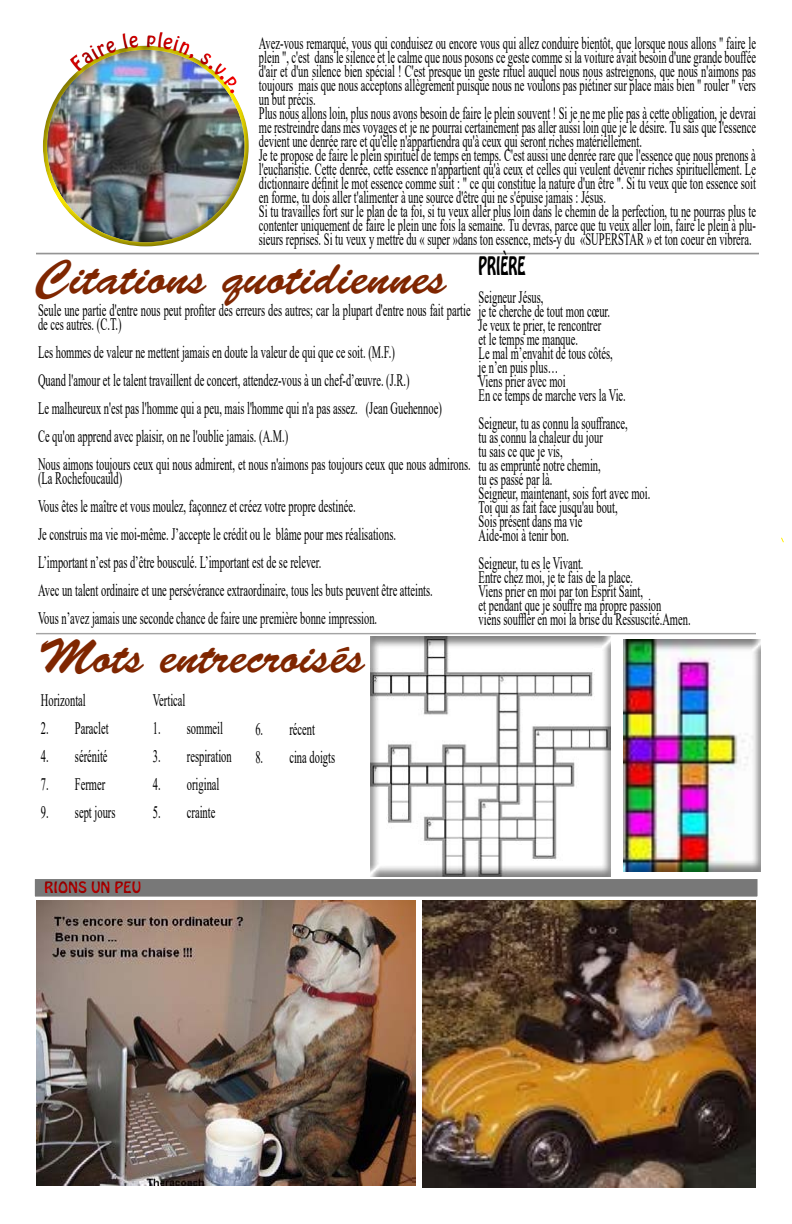
<style>
.page{position:relative;width:792px;height:1224px;background:#fff}
.page>*{position:absolute;margin:0;border:0;box-sizing:border-box;transform-origin:0 0}
.t1{font:48px "Brush Script Std";color:#7f2600}
.t2{font:22.5px "Hobo Std";color:#000;scale:.6 1}
.t3{font:17.5px/14px "Times New Roman";color:#000;scale:.6 1}
.t4{font:14px "Hobo Std";color:#c00000}
</style>
<div class="page">
<div style="left:32px;top:21px;width:227px;height:238px;background:#000;opacity:.5"></div>
<div style="left:614px;top:632px;width:156px;height:240px;background:#000;opacity:.5"></div>
<svg style="left:34px;top:876px;width:724px;height:25px"></svg>
<hr style="left:36px;top:632px;width:720px;height:2px;background:#000">
<hr style="left:36px;top:632px;width:720px;height:1px;background:#fff">
<hr style="left:36px;top:634px;width:720px;height:1px;background:#fff">
<div style="left:35px;top:873px;width:116px;height:33px;background:#000;opacity:.5"></div>
<hr style="left:36px;top:252px;width:723px;height:2px;background:#000">
<hr style="left:36px;top:252px;width:723px;height:1px;background:#fff">
<hr style="left:36px;top:254px;width:723px;height:1px;background:#fff">
<img style="left:36px;top:901px;width:380px;height:284px">
<img style="left:422px;top:901px;width:334px;height:287px">
<div style="left:362px;top:628px;width:257px;height:248px;background:#000;opacity:.5"></div>
<svg style="left:69px;top:33px;width:70px;height:39px"></svg>
<img style="left:147px;top:32px;width:92px;height:62px">
<p class="t3" style="left:259px;top:35px;width:830px">Avez-vous remarqué, vous qui conduisez ou encore vous qui allez conduire bientôt, que lorsque nous allons " faire le plein ", c'est dans le silence et le calme que nous posons ce geste comme si la voiture avait besoin d'une grande bouffée d'air et d'un silence bien spécial ! C'est presque un geste rituel auquel nous nous astreignons, que nous n'aimons pas toujours mais que nous acceptons allègrement puisque nous ne voulons pas piétiner sur place mais bien " rouler " vers un but précis.<br>Plus nous allons loin, plus nous avons besoin de faire le plein souvent ! Si je ne me plie pas à cette obligation, je devrai me restreindre dans mes voyages et je ne pourrai certainement pas aller aussi loin que je le désire. Tu sais que l'essence devient une denrée rare et qu'elle n'appartiendra qu'à ceux qui seront riches matériellement.<br>Je te propose de faire le plein spirituel de temps en temps. C'est aussi une denrée rare que l'essence que nous prenons à l'eucharistie. Cette denrée, cette essence n'appartient qu'à ceux et celles qui veulent devenir riches spirituellement. Le dictionnaire définit le mot essence comme suit : " ce qui constitue la nature d'un être ". Si tu veux que ton essence soit en forme, tu dois aller t'alimenter à une source d'être qui ne s'épuise jamais : Jésus.<br>Si tu travailles fort sur le plan de ta foi, si tu veux aller plus loin dans le chemin de la perfection, tu ne pourras plus te contenter uniquement de faire le plein une fois la semaine. Tu devras, parce que tu veux aller loin, faire le plein à plu&shy;sieurs reprises. Si tu veux y mettre du « super »dans ton essence, mets-y du «SUPERSTAR » et ton coeur en vibrera.</p>
<p class="t2" style="left:479px;top:250px;width:80px">PRIÈRE</p>
<p class="t3" style="left:479px;top:289px;width:247px">Seigneur Jésus,<br>je te cherche de tout mon cœur.<br>Je veux te prier, te rencontrer<br>et le temps me manque.<br>Le mal m’envahit de tous côtés,<br>je n’en puis plus…<br>Viens prier avec moi<br>En ce temps de marche vers la Vie.</p>
<p class="t3" style="left:479px;top:415px;width:288px">Seigneur, tu as connu la souffrance,<br>tu as connu la chaleur du jour<br>tu sais ce que je vis,<br>tu as emprunté notre chemin,<br>tu es passé par là.<br>Seigneur, maintenant, sois fort avec moi.<br>Toi qui as fait face jusqu'au bout,<br>Sois présent dans ma vie<br>Aide-moi à tenir bon.</p>
<p class="t3" style="left:479px;top:555px;width:355px">Seigneur, tu es le Vivant.<br>Entre chez moi, je te fais de la place.<br>Viens prier en moi par ton Esprit Saint,<br>et pendant que je souffre ma propre passion<br>viens souffler en moi la brise du Ressuscité.Amen.</p>
<h1 class="t1" style="left:36px;top:251px;width:413px">Citations quotidiennes</h1>
<p class="t3" style="left:38px;top:303px;width:723px">Seule une partie d'entre nous peut profiter des erreurs des autres; car la plupart d'entre nous fait partie de ces autres. (C.T.)</p>
<p class="t3" style="left:38px;top:338px;width:723px;line-height:28px">Les hommes de valeur ne mettent jamais en doute la valeur de qui que ce soit. (M.F.)<br>Quand l'amour et le talent travaillent de concert, attendez-vous à un chef-d’œuvre. (J.R.)<br>Le malheureux n'est pas l'homme qui a peu, mais l'homme qui n'a pas assez. (Jean Guehennoe)<br>Ce qu'on apprend avec plaisir, on ne l'oublie jamais. (A.M.)<br>Nous aimons toujours ceux qui nous admirent, et nous n'aimons pas toujours ceux que nous admirons.</p>
<p class="t3" style="left:38px;top:464px;width:660px;line-height:28px">(La Rochefoucauld)<br>Vous êtes le maître et vous moulez, façonnez et créez votre propre destinée.<br>Je construis ma vie moi-même. J’accepte le crédit ou le blâme pour mes réalisations.<br>L’important n’est pas d’être bousculé. L’important est de se relever.<br>Avec un talent ordinaire et une persévérance extraordinaire, tous les buts peuvent être atteints.<br>Vous n’avez jamais une seconde chance de faire une première bonne impression.</p>
<h1 class="t1" style="left:39px;top:630px;width:328px">Mots entrecroisés</h1>
<p class="t3" style="left:41px;top:692px;width:76px">Horizontal</p>
<p class="t3" style="left:41px;top:720px;width:115px">2. Paraclet</p>
<p class="t3" style="left:41px;top:748px;width:113px">4. sérénité</p>
<p class="t3" style="left:41px;top:776px;width:109px">7. Fermer</p>
<p class="t3" style="left:41px;top:804px;width:126px">9. sept jours</p>
<p class="t3" style="left:153px;top:693px;width:56px">Vertical</p>
<p class="t3" style="left:153px;top:721px;width:118px">1. sommeil</p>
<p class="t3" style="left:153px;top:749px;width:133px">3. respiration</p>
<p class="t3" style="left:153px;top:777px;width:113px">4. original</p>
<p class="t3" style="left:153px;top:805px;width:106px">5. crainte</p>
<p class="t4" style="left:44px;top:878px;width:98px">RIONS UN PEU</p>
<p class="t3" style="left:255px;top:721px;width:101px">6. récent</p>
<p class="t3" style="left:255px;top:749px;width:134px">8. cina doigts</p>
</div>
